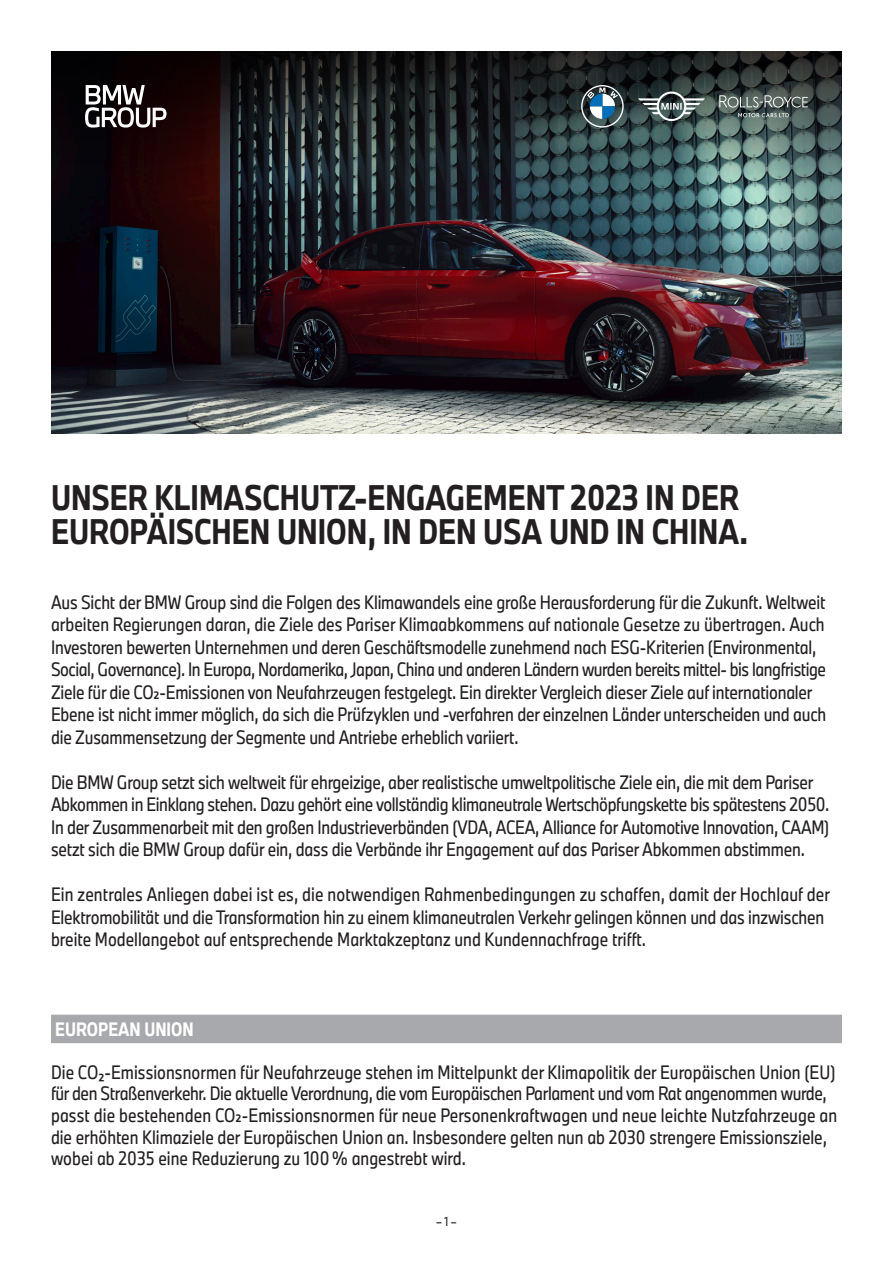
<style>
.page{position:relative;width:893px;height:1263px;background:#fff}
.page>*{position:absolute;margin:0;border:0;box-sizing:border-box;transform-origin:0 0}
.t1{font:700 33px/34.5px "BMW Group TN Condensed Pro";color:#231f20}
.t2{font:18px/22.5px "BMW Group TN Condensed Pro";letter-spacing:-.01em;color:#231f20}
.t3{font:700 18px "BMW Group TN Condensed Pro";color:#fff}
.t4{font:12px "BMW Group TN Condensed Pro";color:#231f20}
</style>
<div class="page">
<img style="left:51px;top:270px;width:791px;height:164px">
<svg style="left:51px;top:51px;width:791px;height:219px;background:#293135"></svg>
<div style="left:51px;top:1015px;width:791px;height:28px;background:#a8a9ad"></div>
<svg style="left:85px;top:85px;width:82px;height:43px"></svg>
<svg style="left:581px;top:85px;width:43px;height:43px"></svg>
<svg style="left:638px;top:92px;width:67px;height:29px;background:#616e6d"></svg>
<svg style="left:719px;top:95px;width:89px;height:22px;background:#64706d"></svg>
<h1 class="t1" style="left:51px;top:479px;width:699px">UNSER KLIMASCHUTZ-ENGAGEMENT 2023 IN DER<br>EUROPÄISCHEN UNION, IN DEN USA UND IN CHINA.</h1>
<p class="t2" style="left:51px;top:590px;width:777px">Aus Sicht der BMW Group sind die Folgen des Klimawandels eine große Herausforderung für die Zukunft. Weltweit arbeiten Regierungen daran, die Ziele des Pariser Klimaabkommens auf nationale Gesetze zu übertragen. Auch Investoren bewerten Unternehmen und deren Geschäftsmodelle zunehmend nach ESG-Kriterien (Environmental, Social, Governance). In Europa, Nordamerika, Japan, China und anderen Ländern wurden bereits mittel- bis langfristige Ziele für die CO2-Emissionen von Neufahrzeugen festgelegt. Ein direkter Vergleich dieser Ziele auf internationaler Ebene ist nicht immer möglich, da sich die Prüfzyklen und -verfahren der einzelnen Länder unterscheiden und auch die Zusammensetzung der Segmente und Antriebe erheblich variiert.</p>
<p class="t2" style="left:51px;top:770px;width:780px">Die BMW Group setzt sich weltweit für ehrgeizige, aber realistische umweltpolitische Ziele ein, die mit dem Pariser Abkommen in Einklang stehen. Dazu gehört eine vollständig klimaneutrale Wertschöpfungskette bis spätestens 2050.<br>In der Zusammenarbeit mit den großen Industrieverbänden (VDA, ACEA, Alliance for Automotive Innovation, CAAM) setzt sich die BMW Group dafür ein, dass die Verbände ihr Engagement auf das Pariser Abkommen abstimmen.</p>
<p class="t2" style="left:51px;top:883px;width:780px">Ein zentrales Anliegen dabei ist es, die notwendigen Rahmenbedingungen zu schaffen, damit der Hochlauf der<br>Elektromobilität und die Transformation hin zu einem klimaneutralen Verkehr gelingen können und das inzwischen breite Modellangebot auf entsprechende Marktakzeptanz und Kundennachfrage trifft.</p>
<p class="t3" style="left:55px;top:1016px;width:140px">EUROPEAN UNION</p>
<p class="t2" style="left:51px;top:1061px;width:788px;line-height:21.6px">Die CO₂-Emissionsnormen für Neufahrzeuge stehen im Mittelpunkt der Klimapolitik der Europäischen Union (EU) für den Straßenverkehr. Die aktuelle Verordnung, die vom Europäischen Parlament und vom Rat angenommen wurde, passt die bestehenden CO2-Emissionsnormen für neue Personenkraftwagen und neue leichte Nutzfahrzeuge an die erhöhten Klimaziele der Europäischen Union an. Insbesondere gelten nun ab 2030 strengere Emissionsziele, wobei ab 2035 eine Reduzierung zu 100% angestrebt wird.</p>
<p class="t4" style="left:436px;top:1213px;width:22px">– 1 –</p>
</div>
